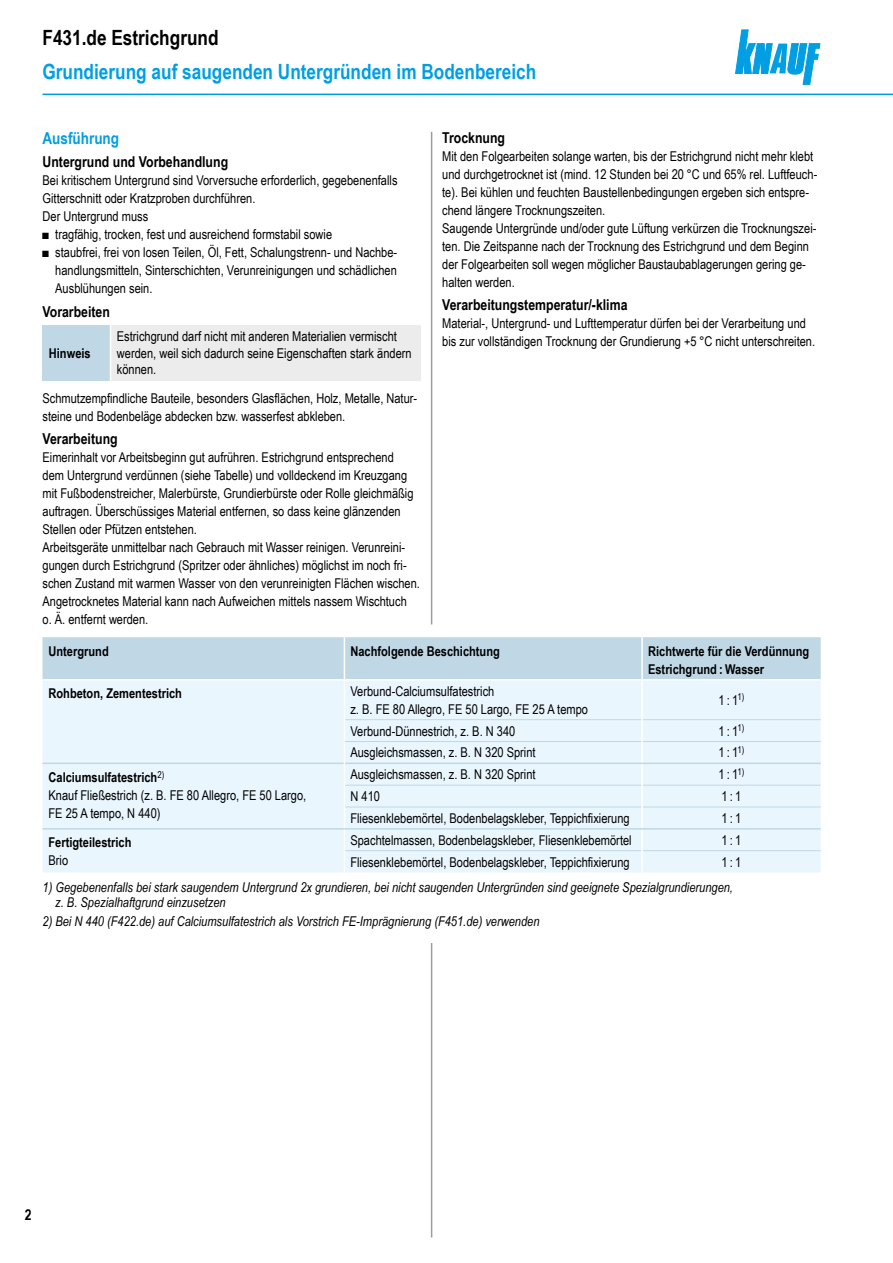
<style>
.page{position:relative;width:893px;height:1263px;background:#fff}
.page>*{position:absolute;margin:0;border:0;box-sizing:border-box;transform-origin:0 0}
.t1{font:700 21px "Arial Narrow";color:#009ee3}
.t2{font:700 21px "Arial Narrow";color:#000}
.Ue3_11cyan_TB{font:700 16.5px "Arial Narrow";color:#009ee3}
.Ue4_10schwarz_TB{font:700 15px "Arial Narrow";color:#000}
.Text_TB{font:13.5px/18px "Arial Narrow";color:#000}
.Tab_Text_TB{font:13.5px/18px "Arial Narrow";color:#000}
.Leg_Text_Fussnote_TB{font:italic 13.5px/15px "Arial Narrow";color:#000}
.Hinweis_Text_Abs_o_T{font:13.5px/16.5px "Arial Narrow";color:#000}
.Tab_Kopf_TB{font:700 13.5px "Arial Narrow";color:#000}
.Tab_Text_TB-2{font:700 13.5px "Arial Narrow";color:#000}
.Tab_Text_Zahl_zentri{font:13.5px "Arial Narrow";color:#000}
.Hinweis_TB{font:700 13.5px "Arial Narrow";color:#000}
</style>
<div class="page">
<svg style="left:735px;top:30px;width:85px;height:54px"></svg>
<hr style="left:43px;top:94px;width:850px;height:1px;background:#009ee3">
<hr style="left:431px;top:132px;width:1px;height:492px;background:#9c9c9d">
<hr style="left:431px;top:943px;width:1px;height:294px;background:#9c9c9d">
<div style="left:43px;top:325px;width:68px;height:56px;background:#c0d8e6"></div>
<div style="left:111px;top:325px;width:310px;height:56px;background:#ececec"></div>
<hr style="left:110px;top:325px;width:1px;height:56px;background:#fff">
<div style="left:43px;top:637px;width:778px;height:42px;background:#c0d8e6"></div>
<div style="left:43px;top:681px;width:778px;height:191px;background:#eaf6fe"></div>
<hr style="left:345px;top:719px;width:296px;height:1px;background:#c0d8e6">
<hr style="left:643px;top:719px;width:178px;height:1px;background:#c0d8e6">
<hr style="left:345px;top:741px;width:296px;height:1px;background:#c0d8e6">
<hr style="left:643px;top:741px;width:178px;height:1px;background:#c0d8e6">
<hr style="left:344px;top:637px;width:1px;height:43px;background:#fff">
<hr style="left:641px;top:637px;width:2px;height:43px;background:#fff">
<hr style="left:345px;top:785px;width:296px;height:1px;background:#c0d8e6">
<hr style="left:643px;top:785px;width:178px;height:1px;background:#c0d8e6">
<hr style="left:345px;top:807px;width:296px;height:1px;background:#c0d8e6">
<hr style="left:643px;top:807px;width:178px;height:1px;background:#c0d8e6">
<hr style="left:345px;top:850px;width:296px;height:1px;background:#c0d8e6">
<hr style="left:643px;top:850px;width:178px;height:1px;background:#c0d8e6">
<hr style="left:344px;top:680px;width:1px;height:40px;background:#fff">
<hr style="left:641px;top:680px;width:2px;height:40px;background:#fff">
<hr style="left:641px;top:720px;width:2px;height:21px;background:#fff">
<hr style="left:641px;top:741px;width:2px;height:22px;background:#fff">
<hr style="left:641px;top:764px;width:2px;height:21px;background:#fff">
<hr style="left:641px;top:785px;width:2px;height:22px;background:#fff">
<hr style="left:641px;top:807px;width:2px;height:21px;background:#fff">
<hr style="left:641px;top:829px;width:2px;height:22px;background:#fff">
<svg style="left:344px;top:720px;width:1px;height:152px"></svg>
<hr style="left:641px;top:851px;width:2px;height:21px;background:#fff">
<hr style="left:43px;top:763px;width:301px;height:1px;background:#c0d8e6">
<hr style="left:43px;top:828px;width:301px;height:1px;background:#c0d8e6">
<hr style="left:344px;top:828px;width:298px;height:1px;background:#c0d8e6">
<hr style="left:642px;top:828px;width:179px;height:1px;background:#c0d8e6">
<hr style="left:345px;top:763px;width:297px;height:1px;background:#c0d8e6">
<hr style="left:642px;top:763px;width:179px;height:1px;background:#c0d8e6">
<h1 class="t2" style="left:43px;top:22px;width:178px">F431.de Estrichgrund</h1>
<h1 class="t1" style="left:43px;top:56px;width:495px">Grundierung auf saugenden Untergründen im Bodenbereich</h1>
<p class="Ue3_11cyan_TB" style="left:43px;top:125px;width:78px">Ausführung</p>
<p class="Ue4_10schwarz_TB" style="left:43px;top:151px;width:187px">Untergrund und Vorbehandlung</p>
<p class="Text_TB" style="left:43px;top:171px;width:357px">Bei kritischem Untergrund sind Vorversuche erforderlich, gegebenenfalls<br>Gitterschnitt oder Kratzproben durchführen.</p>
<p class="Text_TB" style="left:43px;top:207px;width:107px">Der Untergrund muss</p>
<p class="Text_TB" style="left:43px;top:225px;width:291px">■ tragfähig, trocken, fest und ausreichend formstabil sowie</p>
<p class="Text_TB" style="left:55px;top:243px;width:343px;text-align:justify;text-indent:-13px">■ staubfrei, frei von losen Teilen, Öl, Fett, Schalungstrenn- und Nachbe&shy;handlungsmitteln, Sinterschichten, Verunreinigungen und schädlichen Ausblühungen sein.</p>
<p class="Ue4_10schwarz_TB" style="left:43px;top:300px;width:69px">Vorarbeiten</p>
<p class="Hinweis_TB" style="left:49px;top:343px;width:43px">Hinweis</p>
<p class="Hinweis_Text_Abs_o_T" style="left:117px;top:328px;width:296px">Estrichgrund darf nicht mit anderen Materialien vermischt werden, weil sich dadurch seine Eigenschaften stark ändern können.</p>
<p class="Text_TB" style="left:43px;top:389px;width:376px">Schmutzempfindliche Bauteile, besonders Glasflächen, Holz, Metalle, Natur&shy;steine und Bodenbeläge abdecken bzw. wasserfest abkleben.</p>
<p class="Ue4_10schwarz_TB" style="left:43px;top:428px;width:77px">Verarbeitung</p>
<p class="Text_TB" style="left:43px;top:448px;width:373px">Eimerinhalt vor Arbeitsbeginn gut aufrühren. Estrichgrund entsprechend dem Untergrund verdünnen (siehe Tabelle) und volldeckend im Kreuzgang mit Fußbodenstreicher, Malerbürste, Grundierbürste oder Rolle gleichmäßig auftragen. Überschüssiges Material entfernen, so dass keine glänzenden Stellen oder Pfützen entstehen.</p>
<p class="Text_TB" style="left:43px;top:538px;width:379px">Arbeitsgeräte unmittelbar nach Gebrauch mit Wasser reinigen. Verunreini&shy;gungen durch Estrichgrund (Spritzer oder ähnliches) möglichst im noch fri&shy;schen Zustand mit warmen Wasser von den verunreinigten Flächen wischen.<br>Angetrocknetes Material kann nach Aufweichen mittels nassem Wischtuch<br>o. Ä. entfernt werden.</p>
<p class="Ue4_10schwarz_TB" style="left:442px;top:126px;width:64px">Trocknung</p>
<p class="Text_TB" style="left:442px;top:146px;width:377px">Mit den Folgearbeiten solange warten, bis der Estrichgrund nicht mehr klebt und durchgetrocknet ist (mind. 12 Stunden bei 20 °C und 65% rel. Luftfeuch&shy;te). Bei kühlen und feuchten Baustellenbedingungen ergeben sich entspre&shy;chend längere Trocknungszeiten.</p>
<p class="Text_TB" style="left:442px;top:218px;width:376px">Saugende Untergründe und/oder gute Lüftung verkürzen die Trocknungszei&shy;ten. Die Zeitspanne nach der Trocknung des Estrichgrund und dem Beginn der Folgearbeiten soll wegen möglicher Baustaubablagerungen gering ge&shy;halten werden.</p>
<p class="Ue4_10schwarz_TB" style="left:442px;top:293px;width:187px">Verarbeitungstemperatur/-klima</p>
<p class="Text_TB" style="left:442px;top:314px;width:374px">Material-, Untergrund- und Lufttemperatur dürfen bei der Verarbeitung und bis zur vollständigen Trocknung der Grundierung +5 °C nicht unterschreiten.</p>
<p class="Tab_Kopf_TB" style="left:49px;top:641px;width:62px">Untergrund</p>
<p class="Tab_Kopf_TB" style="left:350px;top:641px;width:151px">Nachfolgende Beschichtung</p>
<p class="Tab_Kopf_TB" style="left:648px;top:641px;width:163px">Richtwerte für die Verdünnung</p>
<p class="Tab_Kopf_TB" style="left:648px;top:659px;width:118px">Estrichgrund : Wasser</p>
<p class="Tab_Text_TB-2" style="left:49px;top:683px;width:135px">Rohbeton, Zementestrich</p>
<p class="Tab_Text_TB" style="left:350px;top:681px;width:145px">Verbund-Calciumsulfatestrich</p>
<p class="Tab_Text_TB" style="left:350px;top:699px;width:239px">z. B. FE 80 Allegro, FE 50 Largo, FE 25 A tempo</p>
<p class="Tab_Text_Zahl_zentri" style="left:718px;top:690px;width:27px">1:1<sup>1)</sup></p>
<p class="Tab_Text_TB-2" style="left:49px;top:767px;width:117px">Calciumsulfatestrich<sup>2)</sup></p>
<p class="Tab_Text_TB" style="left:49px;top:786px;width:259px">Knauf Fließestrich (z. B. FE 80 Allegro, FE 50 Largo,<br>FE 25 A tempo, N 440)</p>
<p class="Tab_Text_TB" style="left:350px;top:721px;width:166px">Verbund-Dünnestrich, z. B. N 340</p>
<p class="Tab_Text_Zahl_zentri" style="left:718px;top:721px;width:27px">1:1<sup>1)</sup></p>
<p class="Tab_Text_TB" style="left:350px;top:743px;width:187px">Ausgleichsmassen, z. B. N 320 Sprint</p>
<p class="Tab_Text_Zahl_zentri" style="left:718px;top:743px;width:27px">1:1<sup>1)</sup></p>
<p class="Tab_Text_TB" style="left:350px;top:765px;width:187px">Ausgleichsmassen, z. B. N 320 Sprint</p>
<p class="Tab_Text_Zahl_zentri" style="left:718px;top:764px;width:27px">1:1<sup>1)</sup></p>
<p class="Tab_Text_TB" style="left:350px;top:787px;width:31px">N 410</p>
<p class="Tab_Text_Zahl_zentri" style="left:721px;top:786px;width:21px">1:1</p>
<p class="Tab_Text_TB" style="left:350px;top:808px;width:281px">Fliesenklebemörtel, Bodenbelagskleber, Teppichfixierung</p>
<p class="Tab_Text_Zahl_zentri" style="left:721px;top:808px;width:21px">1:1</p>
<p class="Tab_Text_TB" style="left:350px;top:830px;width:283px">Spachtelmassen, Bodenbelagskleber, Fliesenklebemörtel</p>
<p class="Tab_Text_Zahl_zentri" style="left:721px;top:830px;width:21px">1:1</p>
<p class="Tab_Text_TB" style="left:350px;top:852px;width:281px">Fliesenklebemörtel, Bodenbelagskleber, Teppichfixierung</p>
<p class="Tab_Text_Zahl_zentri" style="left:721px;top:852px;width:21px">1:1</p>
<p class="Leg_Text_Fussnote_TB" style="left:55px;top:879px;width:679px;text-indent:-13px">1) Gegebenenfalls bei stark saugendem Untergrund 2x grundieren, bei nicht saugenden Untergründen sind geeignete Spezialgrundierungen, z. B. Spezialhaftgrund einzusetzen</p>
<p class="Leg_Text_Fussnote_TB" style="left:43px;top:913px;width:499px">2) Bei N 440 (F422.de) auf Calciumsulfatestrich als Vorstrich FE-Imprägnierung (F451.de) verwenden</p>
<p class="Tab_Text_TB-2" style="left:49px;top:832px;width:85px">Fertigteilestrich</p>
<p class="Tab_Text_TB" style="left:49px;top:851px;width:21px">Brio</p>
<p class="Ue4_10schwarz_TB" style="left:25px;top:1204px;width:8px">2</p>
</div>
